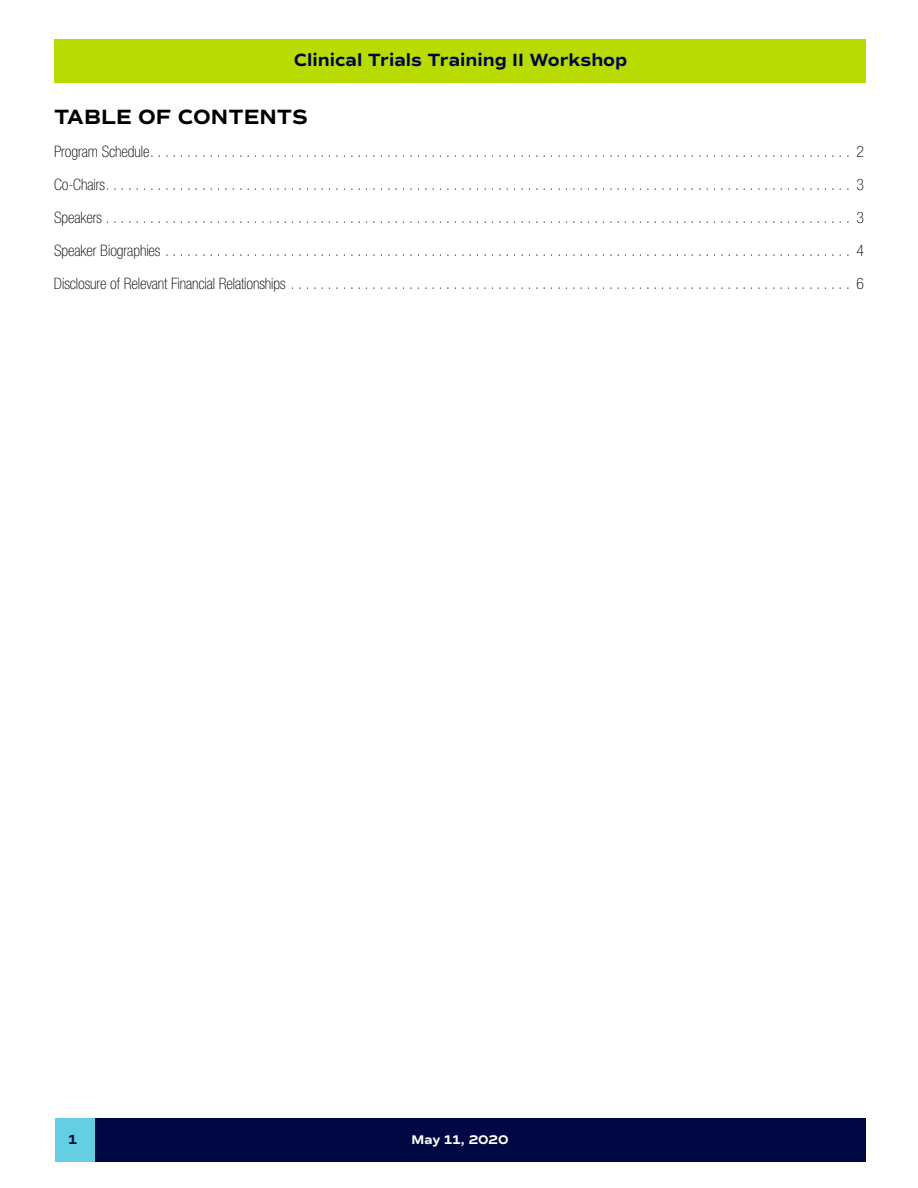
<style>
.page{position:relative;width:918px;height:1188px;background:#fff}
.page>*{position:absolute;margin:0;border:0;box-sizing:border-box;transform-origin:0 0}
.t1{font:700 21px "Commuters Sans";color:#000}
.t2{font:700 18px "Commuters Sans";color:#000943}
.t3{font:100 condensed 15.75px/33px "Helvetica Neue LT Std";letter-spacing:-.005em;color:#000;text-align:justify}
.t4{font:700 13.5px "Commuters Sans";color:#000943}
.t5{font:700 12.75px "Commuters Sans";color:#fff}
</style>
<div class="page">
<div style="left:54px;top:39px;width:811px;height:43px;background:#b9db01"></div>
<div style="left:95px;top:1119px;width:770px;height:43px;background:#000943"></div>
<div style="left:55px;top:1119px;width:40px;height:43px;background:#63cfe3"></div>
<p class="t2" style="left:294px;top:49px;width:335px">Clinical Trials Training II Workshop</p>
<h1 class="t1" style="left:54px;top:104px;width:255px">TABLE OF CONTENTS</h1>
<p class="t3" style="left:54px;top:135px;width:812px">Program Schedule . . . . . . . . . . . . . . . . . . . . . . . . . . . . . . . . . . . . . . . . . . . . . . . . . . . . . . . . . . . . . . . . . . . . . . . . . . . . . . . . . . . . . . . . . . . . . . . 2<br>Co-Chairs . . . . . . . . . . . . . . . . . . . . . . . . . . . . . . . . . . . . . . . . . . . . . . . . . . . . . . . . . . . . . . . . . . . . . . . . . . . . . . . . . . . . . . . . . . . . . . . . . . . . . 3<br>Speakers . . . . . . . . . . . . . . . . . . . . . . . . . . . . . . . . . . . . . . . . . . . . . . . . . . . . . . . . . . . . . . . . . . . . . . . . . . . . . . . . . . . . . . . . . . . . . . . . . . . . . 3<br>Speaker Biographies . . . . . . . . . . . . . . . . . . . . . . . . . . . . . . . . . . . . . . . . . . . . . . . . . . . . . . . . . . . . . . . . . . . . . . . . . . . . . . . . . . . . . . . . . . . . . 4<br>Disclosure of Relevant Financial Relationships . . . . . . . . . . . . . . . . . . . . . . . . . . . . . . . . . . . . . . . . . . . . . . . . . . . . . . . . . . . . . . . . . . . . . . . . . . . . 6</p>
<p class="t4" style="left:69px;top:1132px;width:10px">1</p>
<p class="t5" style="left:412px;top:1132px;width:99px">May 11, 2020</p>
</div>
